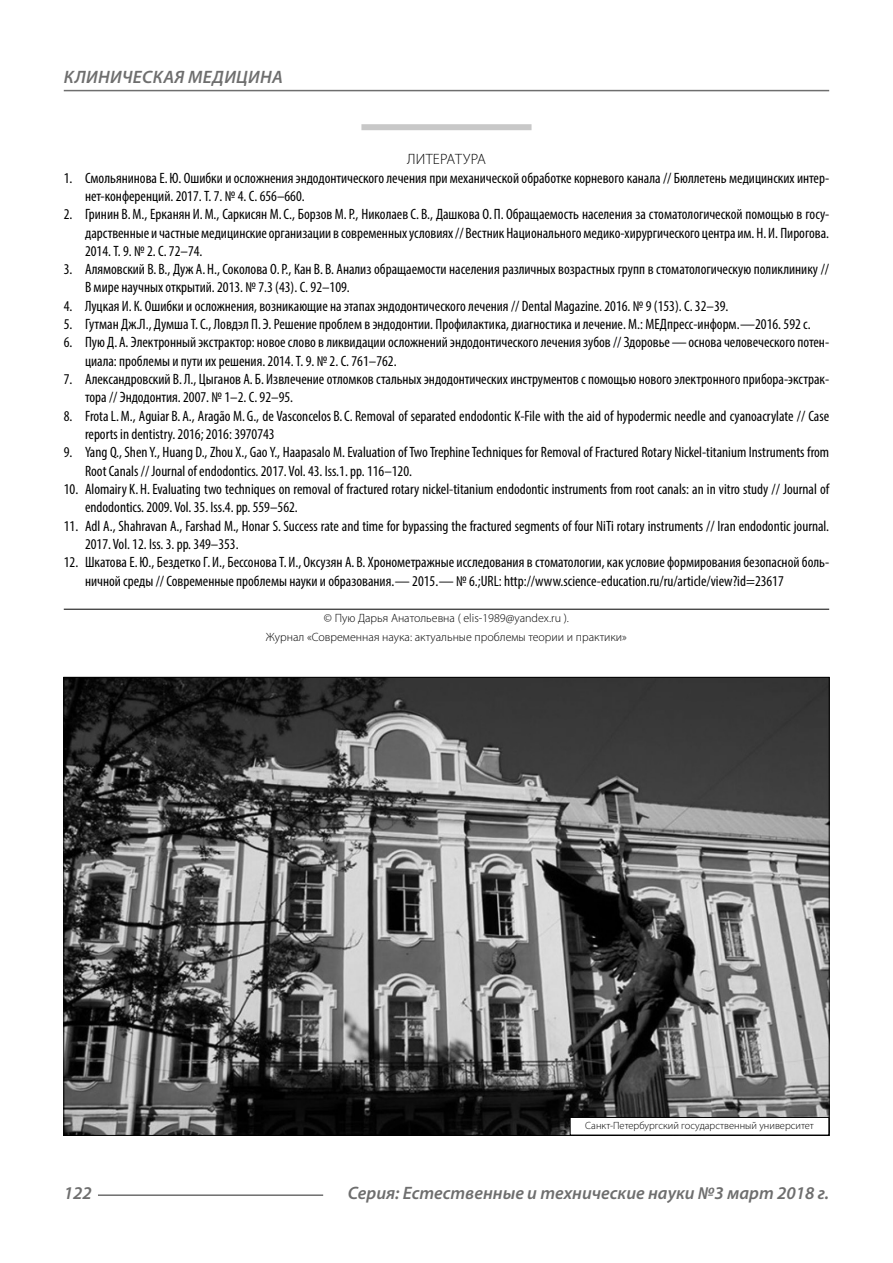
<style>
.page{position:relative;width:893px;height:1263px;background:#fff}
.page>*{position:absolute;margin:0;border:0;box-sizing:border-box;transform-origin:0 0}
.t1{font:italic 600 18px "Myriad Pro";color:#6e6e6e}
.t2{font:italic 600 18px "Myriad Pro";letter-spacing:.02em;color:#6e6e6e}
.t3{font:condensed 15px/18.3px "Myriad Pro";color:#000}
.Literature{font:300 15px "Myriad Pro";letter-spacing:.02em;color:#000}
.Copy{font:300 12px/18.3px "Myriad Pro";color:#000;text-align:center}
.Author-doc{font:300 10.5px "Myriad Pro";color:#000}
</style>
<div class="page">
<hr style="left:98px;top:1194px;width:225px;height:2px;background:#6e6e6e">
<hr style="left:64px;top:90px;width:765px;height:1px;background:#6e6e6e">
<div style="left:361px;top:124px;width:170px;height:6px;background:#c8c8c8"></div>
<hr style="left:64px;top:609px;width:765px;height:1px;background:#000">
<img style="left:65px;top:679px;width:763px;height:455px">
<div style="left:570px;top:1117px;width:259px;height:18px;background:#fff"></div>
<div style="left:570px;top:1117px;width:259px;height:18px;border:1px solid #000"></div>
<p class="t2" style="left:64px;top:66px;width:220px">КЛИНИЧЕСКАЯ МЕДИЦИНА</p>
<p class="Literature" style="left:407px;top:150px;width:80px">ЛИТЕРАТУРА</p>
<p class="t3" style="left:85px;top:168px;width:746px;text-indent:-21px">1. Смольянинова Е.Ю. Ошибки и осложнения эндодонтического лечения при механической обработке корневого канала // Бюллетень медицинских интер&shy;нет-конференций. 2017. Т. 7. № 4. С. 656–660.</p>
<p class="t3" style="left:85px;top:205px;width:746px;text-align:justify;text-indent:-21px">2. Гринин В.М., Ерканян И.М., Саркисян М.С., Борзов М.Р., Николаев С. В., Дашкова О. П. Обращаемость населения за стоматологической помощью в госу&shy;дарственные и частные медицинские организации в современных условиях // Вестник Национального медико-хирургического центра им. Н. И. Пирогова.<br>2014. Т. 9. № 2. С. 72–74.</p>
<p class="t3" style="left:85px;top:260px;width:746px;text-indent:-21px">3. Алямовский В. В., Дуж А. Н., Соколова О.Р., Кан В. В. Анализ обращаемости населения различных возрастных групп в стоматологическую поликлинику //<br>В мире научных открытий. 2013. № 7.3 (43). С. 92–109.</p>
<p class="t3" style="left:64px;top:296px;width:666px">4. Луцкая И.К. Ошибки и осложнения, возникающие на этапах эндодонтического лечения // Dental Magazine. 2016. № 9 (153). С. 32–39.</p>
<p class="t3" style="left:64px;top:315px;width:748px">5. Гутман Дж.Л., Думша Т.С., Ловдэл П.Э. Решение проблем в эндодонтии. Профилактика, диагностика и лечение. М.: МЕДпресс-информ.—2016. 592 с.</p>
<p class="t3" style="left:85px;top:333px;width:746px;text-indent:-21px">6. Пую Д. А. Электронный экстрактор: новое слово в ликвидации осложнений эндодонтического лечения зубов // Здоровье—основа человеческого потен&shy;циала: проблемы и пути их решения. 2014. Т. 9. № 2. С. 761–762.</p>
<p class="t3" style="left:85px;top:370px;width:746px;text-indent:-21px">7. Александровский В. Л., Цыганов А. Б. Извлечение отломков стальных эндодонтических инструментов с помощью нового электронного прибора-экстрак&shy;тора // Эндодонтия. 2007. № 1–2. С. 92–95.</p>
<p class="t3" style="left:85px;top:406px;width:746px;text-indent:-21px">8. Frota L.M., Aguiar B. A., Aragão M. G., de Vasconcelos B.C. Removal of separated endodontic K-File with the aid of hypodermic needle and cyanoacrylate // Case reports in dentistry. 2016; 2016: 3970743</p>
<p class="t3" style="left:85px;top:443px;width:746px;text-indent:-21px">9. Yang Q., Shen Y., Huang D., Zhou X., Gao Y., Haapasalo M. Evaluation of Two Trephine Techniques for Removal of Fractured Rotary Nickel-titanium Instruments from<br>Root Canals // Journal of endodontics. 2017. Vol. 43. Iss.1. pp. 116–120.</p>
<p class="t3" style="left:85px;top:480px;width:746px;text-indent:-21px">10. Alomairy K. H. Evaluating two techniques on removal of fractured rotary nickel-titanium endodontic instruments from root canals: an in vitro study // Journal of endodontics. 2009. Vol. 35. Iss.4. pp. 559–562.</p>
<p class="t3" style="left:85px;top:516px;width:746px;text-indent:-21px">11. Adl A., Shahravan A., Farshad M., Honar S. Success rate and time for bypassing the fractured segments of four NiTi rotary instruments // Iran endodontic journal.<br>2017. Vol. 12. Iss. 3. pp. 349–353.</p>
<p class="t3" style="left:85px;top:553px;width:746px;text-indent:-21px">12. Шкатова Е.Ю., Бездетко Г. И., Бессонова Т. И., Оксузян А. В. Хронометражные исследования в стоматологии, как условие формирования безопасной боль&shy;ничной среды // Современные проблемы науки и образования.— 2015.— № 6.;URL: http://www.science-education.ru/ru/article/view?id=23617</p>
<p class="Copy" style="left:266px;top:609px;width:363px">© Пую Дарья Анатольевна ( elis‑1989@yandex.ru ).<br>Журнал «Современная наука: актуальные проблемы теории и практики»</p>
<p class="Author-doc" style="left:585px;top:1119px;width:230px">Санкт-Петербургский государственный университет</p>
<p class="t1" style="left:64px;top:1182px;width:30px">122</p>
<p class="t1" style="left:348px;top:1182px;width:483px">Серия: Естественные и технические науки №3 март 2018 г.</p>
</div>
